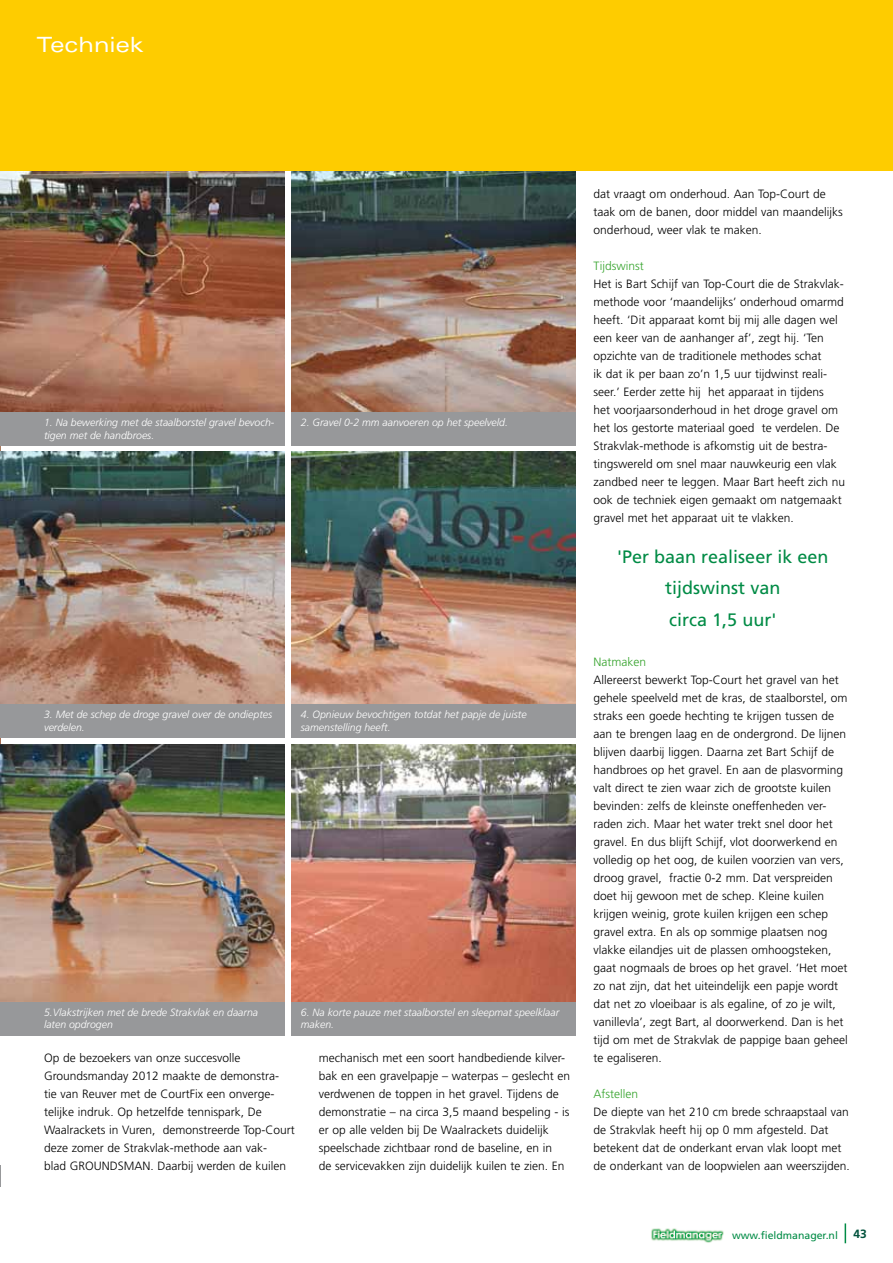
<style>
.page{position:relative;width:893px;height:1263px;background:#fff}
.page>*{position:absolute;margin:0;border:0;box-sizing:border-box;transform-origin:0 0}
.t1{font:expanded 21px "Univers";color:#fff}
.t2{font:18px/31.5px "Frutiger";color:#008b45;text-align:center}
.t3{font:300 12px/18px "Frutiger";color:#000}
.t4{font:300 12px "Frutiger";color:#35a32c}
.t5{font:700 12px "Frutiger";color:#00523c}
.t6{font:italic 300 10.5px/12.6px "Frutiger";color:#fff}
.t7{font:10.5px "Frutiger";color:#008b45}
</style>
<div class="page">
<svg style="left:845px;top:1223px;width:1px;height:20px"></svg>
<img style="left:651px;top:1228px;width:73px;height:15px">
<svg style="left:0;top:1165px;width:1px;height:21px"></svg>
<img style="left:0;top:171px;width:285px;height:241px">
<img style="left:0;top:451px;width:285px;height:254px">
<img style="left:0;top:744px;width:285px;height:258px">
<img style="left:291px;top:171px;width:285px;height:241px">
<img style="left:291px;top:451px;width:285px;height:254px">
<img style="left:291px;top:744px;width:285px;height:258px">
<div style="left:0;top:0;width:893px;height:171px;background:#fecc00"></div>
<div style="left:0;top:412px;width:285px;height:34px;background:#97989a"></div>
<div style="left:0;top:705px;width:285px;height:33px;background:#97989a"></div>
<div style="left:0;top:1002px;width:285px;height:33px;background:#97989a"></div>
<div style="left:291px;top:412px;width:285px;height:34px;background:#97989a"></div>
<div style="left:291px;top:705px;width:285px;height:33px;background:#97989a"></div>
<div style="left:291px;top:1002px;width:285px;height:33px;background:#97989a"></div>
<h1 class="t1" style="left:37px;top:32px;width:108px">Techniek</h1>
<p class="t6" style="left:44px;top:416px;width:232px">1. Na bewerking met de staalborstel gravel bevoch&shy;tigen met de handbroes.</p>
<p class="t6" style="left:301px;top:416px;width:209px">2. Gravel 0-2 mm aanvoeren op het speelveld.</p>
<p class="t6" style="left:44px;top:708px;width:230px">3. Met de schep de droge gravel over de ondieptes verdelen.</p>
<p class="t6" style="left:301px;top:708px;width:227px">4. Opnieuw bevochtigen totdat het papje de juiste samenstelling heeft.</p>
<p class="t6" style="left:44px;top:1006px;width:216px">5.Vlakstrijken met de brede Strakvlak en daarna laten opdrogen</p>
<p class="t6" style="left:301px;top:1006px;width:260px">6. Na korte pauze met staalborstel en sleepmat speelklaar maken.</p>
<p class="t3" style="left:44px;top:1049px;width:252px">Op de bezoekers van onze succesvolle Groundsmanday 2012 maakte de demonstra-<br>tie van Reuver met de CourtFix een onverge&shy;telijke indruk. Op hetzelfde tennispark, De Waalrackets in Vuren, demonstreerde Top-Court deze zomer de Strakvlak-methode aan vak-<br>blad GROUNDSMAN. Daarbij werden de kuilen</p>
<p class="t3" style="left:319px;top:1049px;width:253px">mechanisch met een soort handbediende kilver&shy;bak en een gravelpapje – waterpas – geslecht en verdwenen de toppen in het gravel. Tijdens de demonstratie – na circa 3,5 maand bespeling - is er op alle velden bij De Waalrackets duidelijk speelschade zichtbaar rond de baseline, en in<br>de servicevakken zijn duidelijk kuilen te zien. En</p>
<p class="t3" style="left:594px;top:185px;width:251px">dat vraagt om onderhoud. Aan Top-Court de taak om de banen, door middel van maandelijks onderhoud, weer vlak te maken.</p>
<p class="t4" style="left:594px;top:259px;width:52px">Tijdswinst</p>
<p class="t3" style="left:594px;top:275px;width:253px">Het is Bart Schijf van Top-Court die de Strakvlak&shy;methode voor ‘maandelijks’ onderhoud omarmd heeft. ‘Dit apparaat komt bij mij alle dagen wel een keer van de aanhanger af’, zegt hij. ‘Ten opzichte van de traditionele methodes schat<br>ik dat ik per baan zo’n 1,5 uur tijdwinst reali&shy;seer.’ Eerder zette hij het apparaat in tijdens<br>het voorjaarsonderhoud in het droge gravel om het los gestorte materiaal goed te verdelen. De Strakvlak-methode is afkomstig uit de bestra&shy;tingswereld om snel maar nauwkeurig een vlak zandbed neer te leggen. Maar Bart heeft zich nu ook de techniek eigen gemaakt om natgemaakt gravel met het apparaat uit te vlakken.</p>
<h2 class="t2" style="left:617px;top:541px;width:213px">'Per baan realiseer ik een tijdswinst van<br>circa 1,5 uur'</h2>
<p class="t4" style="left:594px;top:655px;width:54px">Natmaken</p>
<p class="t3" style="left:594px;top:671px;width:256px">Allereerst bewerkt Top-Court het gravel van het gehele speelveld met de kras, de staalborstel, om straks een goede hechting te krijgen tussen de aan te brengen laag en de ondergrond. De lijnen blijven daarbij liggen. Daarna zet Bart Schijf de handbroes op het gravel. En aan de plasvorming valt direct te zien waar zich de grootste kuilen bevinden: zelfs de kleinste oneffenheden ver&shy;raden zich. Maar het water trekt snel door het gravel. En dus blijft Schijf, vlot doorwerkend en volledig op het oog, de kuilen voorzien van vers, droog gravel, fractie 0-2 mm. Dat verspreiden doet hij gewoon met de schep. Kleine kuilen krijgen weinig, grote kuilen krijgen een schep gravel extra. En als op sommige plaatsen nog vlakke eilandjes uit de plassen omhoogsteken, gaat nogmaals de broes op het gravel. ‘Het moet zo nat zijn, dat het uiteindelijk een papje wordt dat net zo vloeibaar is als egaline, of zo je wilt, vanillevla’, zegt Bart, al doorwerkend. Dan is het tijd om met de Strakvlak de pappige baan geheel te egaliseren.</p>
<p class="t4" style="left:594px;top:1087px;width:46px">Afstellen</p>
<p class="t3" style="left:594px;top:1103px;width:258px">De diepte van het 210 cm brede schraapstaal van de Strakvlak heeft hij op 0 mm afgesteld. Dat betekent dat de onderkant ervan vlak loopt met de onderkant van de loopwielen aan weerszijden.</p>
<p class="t7" style="left:732px;top:1229px;width:107px">www.fieldmanager.nl</p>
<p class="t5" style="left:853px;top:1227px;width:15px">43</p>
</div>
